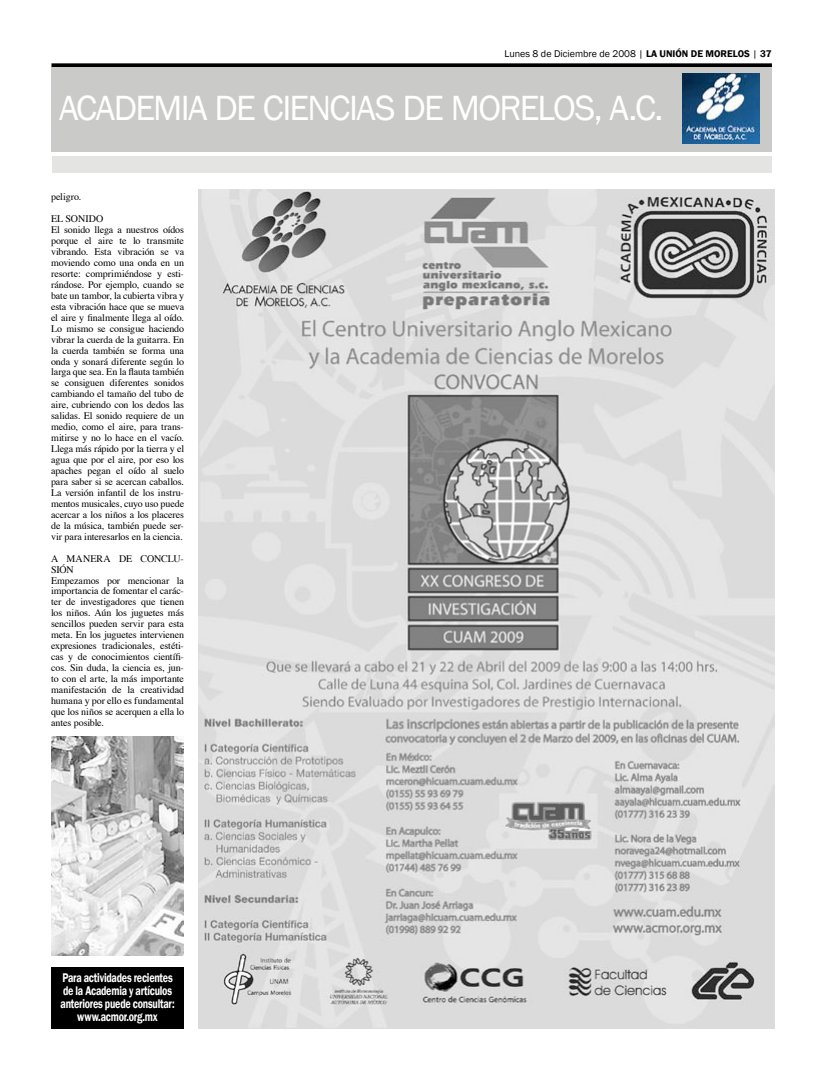
<style>
.page{position:relative;width:823px;height:1078px;background:#fff}
.page>*{position:absolute;margin:0;border:0;box-sizing:border-box;transform-origin:0 0}
.t1{font:36px "Franklin Gothic";letter-spacing:-.045em;color:#fff}
.t2{font:600 13px/13px "Franklin Gothic";letter-spacing:-.025em;color:#fff;text-align:center;scale:.77 1}
.t3{font:10px/10.9px "Times";letter-spacing:-.01em;color:#000}
.t4{font:10px "Franklin Gothic";color:#000}
.s1{font-weight:600}
</style>
<div class="page">
<svg style="left:51px;top:63px;width:720px;height:4px;background:#161616"></svg>
<div style="left:51px;top:67px;width:720px;height:85px;background:#cacac8"></div>
<div style="left:52px;top:156px;width:719px;height:17px;background:#e4e4e2"></div>
<img style="left:682px;top:73px;width:76px;height:70px">
<div style="left:51px;top:966px;width:133px;height:62px;background:#000"></div>
<img style="left:198px;top:189px;width:575px;height:839px">
<img style="left:51px;top:736px;width:133px;height:219px">
<p class="t4" style="left:504px;top:48px;width:268px">Lunes 8 de Diciembre de 2008 | <span class="s1">LA UNIÓN DE MORELOS</span> | <span class="s1">37</span></p>
<h1 class="t1" style="left:59px;top:87px;width:605px">ACADEMIA DE CIENCIAS DE MORELOS, A.C.</h1>
<p class="t3" style="left:51px;top:187px;width:54px;line-height:21.9px">peligro.<br>EL SONIDO</p>
<p class="t3" style="left:51px;top:225px;width:134px;text-align:justify">El sonido llega a nuestros oídos porque el aire te lo transmite vibrando. Esta vibración se va moviendo como una onda en un resorte: comprimiéndose y esti&shy;rándose. Por ejemplo, cuando se bate un tambor, la cubierta vibra y esta vibración hace que se mueva el aire y finalmente llega al oído.<br>Lo mismo se consigue haciendo vibrar la cuerda de la guitarra. En la cuerda también se forma una onda y sonará diferente según lo larga que sea. En la flauta también se consiguen diferentes sonidos cambiando el tamaño del tubo de aire, cubriendo con los dedos las salidas. El sonido requiere de un medio, como el aire, para trans&shy;mitirse y no lo hace en el vacío.<br>Llega más rápido por la tierra y el agua que por el aire, por eso los apaches pegan el oído al suelo para saber si se acercan caballos.<br>La versión infantil de los instru&shy;mentos musicales, cuyo uso puede acercar a los niños a los placeres de la música, también puede ser&shy;vir para interesarlos en la ciencia.</p>
<p class="t3" style="left:51px;top:553px;width:134px">A MANERA DE CONCLU-<br>SIÓN<br>Empezamos por mencionar la importancia de fomentar el carác&shy;ter de investigadores que tienen los niños. Aún los juguetes más sencillos pueden servir para esta meta. En los juguetes intervienen expresiones tradicionales, estéti&shy;cas y de conocimientos científi&shy;cos. Sin duda, la ciencia es, jun&shy;to con el arte, la más importante manifestación de la creatividad humana y por ello es fundamental que los niños se acerquen a ella lo antes posible.</p>
<h2 class="t2" style="left:61px;top:970px;width:149px">Para actividades recientes de la Academia y artículos anteriores puede consultar: www.acmor.org.mx</h2>
</div>
